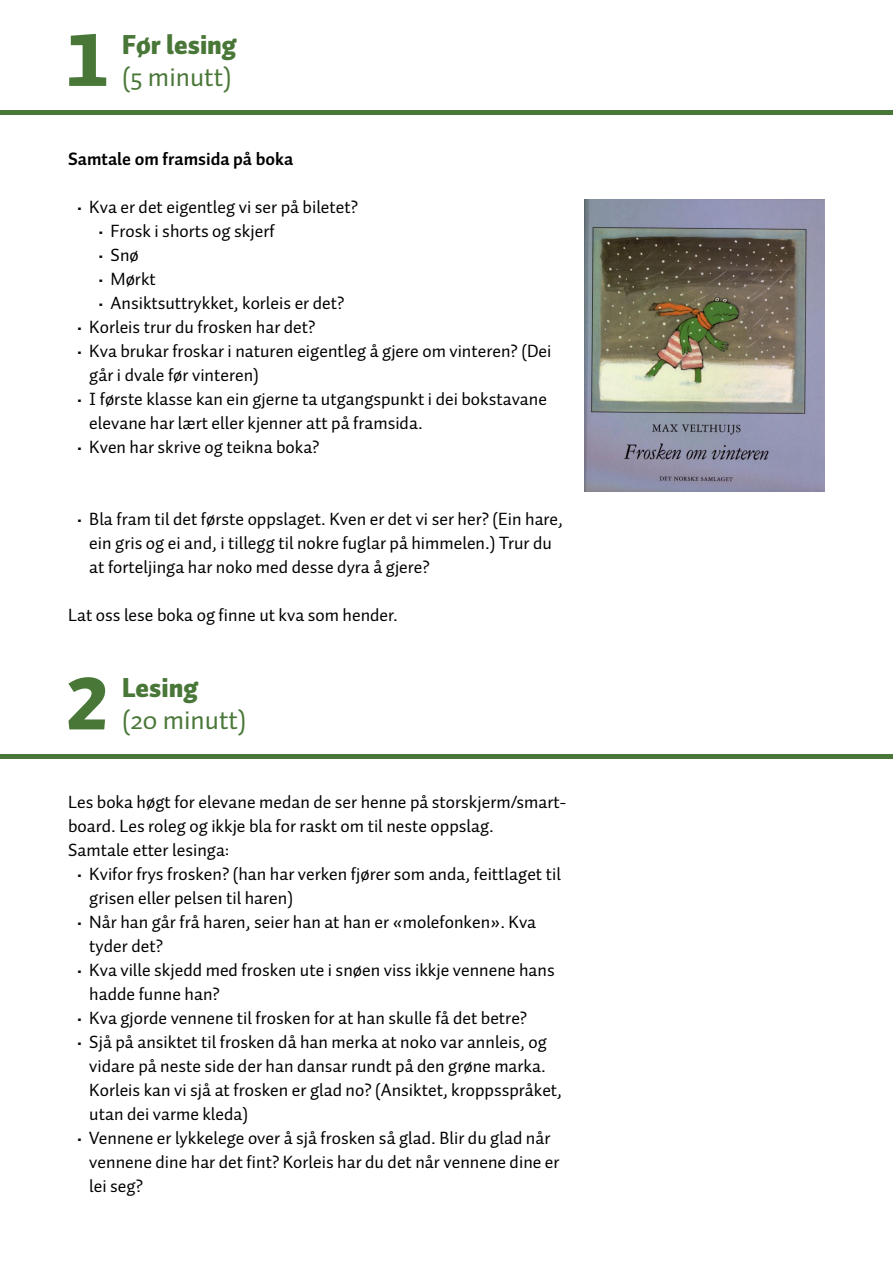
<style>
.page{position:relative;width:893px;height:1263px;background:#fff}
.page>*{position:absolute;margin:0;border:0;box-sizing:border-box;transform-origin:0 0}
.t1{font:900 73.2px "Auto Pro";color:#497738}
.t2{font:27px/32.4px "Auto Pro";color:#497738}
.t3{font:900 27px "Auto Pro";color:#497738}
.t4{font:18px/24px "Auto Pro";color:#000}
.t5{font:700 18px "Auto Pro";color:#000}
.s1{font-weight:900}
</style>
<div class="page">
<img style="left:585px;top:200px;width:240px;height:291px">
<hr style="left:0;top:111px;width:893px;height:4px;background:#497738">
<hr style="left:0;top:754px;width:893px;height:4px;background:#497738">
<p class="t1" style="left:67px;top:8px;width:43px">1</p>
<p class="t3" style="left:122px;top:25px;width:116px">Før lesing</p>
<p class="t2" style="left:122px;top:60px;width:111px">(5 minutt)</p>
<p class="t5" style="left:68px;top:146px;width:227px">Samtale om framsida på boka</p>
<p class="t4" style="left:77px;top:194px;width:283px">• Kva er det eigentleg vi ser på biletet?</p>
<p class="t4" style="left:98px;top:218px;width:178px">• Frosk i shorts og skjerf</p>
<p class="t4" style="left:98px;top:242px;width:43px">• Snø</p>
<p class="t4" style="left:98px;top:266px;width:60px">• Mørkt</p>
<p class="t4" style="left:98px;top:290px;width:248px">• Ansiktsuttrykket, korleis er det?</p>
<p class="t4" style="left:77px;top:314px;width:240px">• Korleis trur du frosken har det?</p>
<p class="t4" style="left:89px;top:338px;width:464px;text-indent:-13px">• Kva brukar froskar i naturen eigentleg å gjere om vinteren? (Dei går i dvale før vinteren)</p>
<p class="t4" style="left:89px;top:386px;width:459px;text-indent:-13px">• I første klasse kan ein gjerne ta utgangspunkt i dei bokstavane elevane har lært eller kjenner att på framsida.</p>
<p class="t4" style="left:77px;top:434px;width:245px">• Kven har skrive og teikna boka?</p>
<p class="t4" style="left:89px;top:506px;width:475px;text-indent:-13px">• Bla fram til det første oppslaget. Kven er det vi ser her? (Ein hare, ein gris og ei and, i tillegg til nokre fuglar på himmelen.) Trur du at forteljinga har noko med desse dyra å gjere?</p>
<p class="t4" style="left:68px;top:602px;width:331px">Lat oss lese boka og finne ut kva som hender.</p>
<p class="t1" style="left:66px;top:651px;width:43px">2</p>
<p class="t2" style="left:122px;top:671px;width:126px"><span class="s1">Lesing<br></span>(20 minutt)</p>
<p class="t4" style="left:68px;top:790px;width:500px">Les boka høgt for elevane medan de ser henne på storskjerm/smart&shy;board. Les roleg og ikkje bla for raskt om til neste oppslag.</p>
<p class="t4" style="left:68px;top:838px;width:163px">Samtale etter lesinga:</p>
<p class="t4" style="left:89px;top:862px;width:473px;text-indent:-13px">• Kvifor frys frosken? (han har verken fjører som anda, feittlaget til grisen eller pelsen til haren)</p>
<p class="t4" style="left:89px;top:910px;width:448px;text-indent:-13px">• Når han går frå haren, seier han at han er «molefonken». Kva tyder det?</p>
<p class="t4" style="left:89px;top:958px;width:467px;text-indent:-13px">• Kva ville skjedd med frosken ute i snøen viss ikkje vennene hans hadde funne han?</p>
<p class="t4" style="left:77px;top:1006px;width:452px">• Kva gjorde vennene til frosken for at han skulle få det betre?</p>
<p class="t4" style="left:89px;top:1030px;width:474px;text-indent:-13px">• Sjå på ansiktet til frosken då han merka at noko var annleis, og vidare på neste side der han dansar rundt på den grøne marka.<br>Korleis kan vi sjå at frosken er glad no? (Ansiktet, kroppsspråket, utan dei varme kleda)</p>
<p class="t4" style="left:89px;top:1126px;width:472px;text-indent:-13px">• Vennene er lykkelege over å sjå frosken så glad. Blir du glad når vennene dine har det fint? Korleis har du det når vennene dine er lei seg?</p>
</div>
